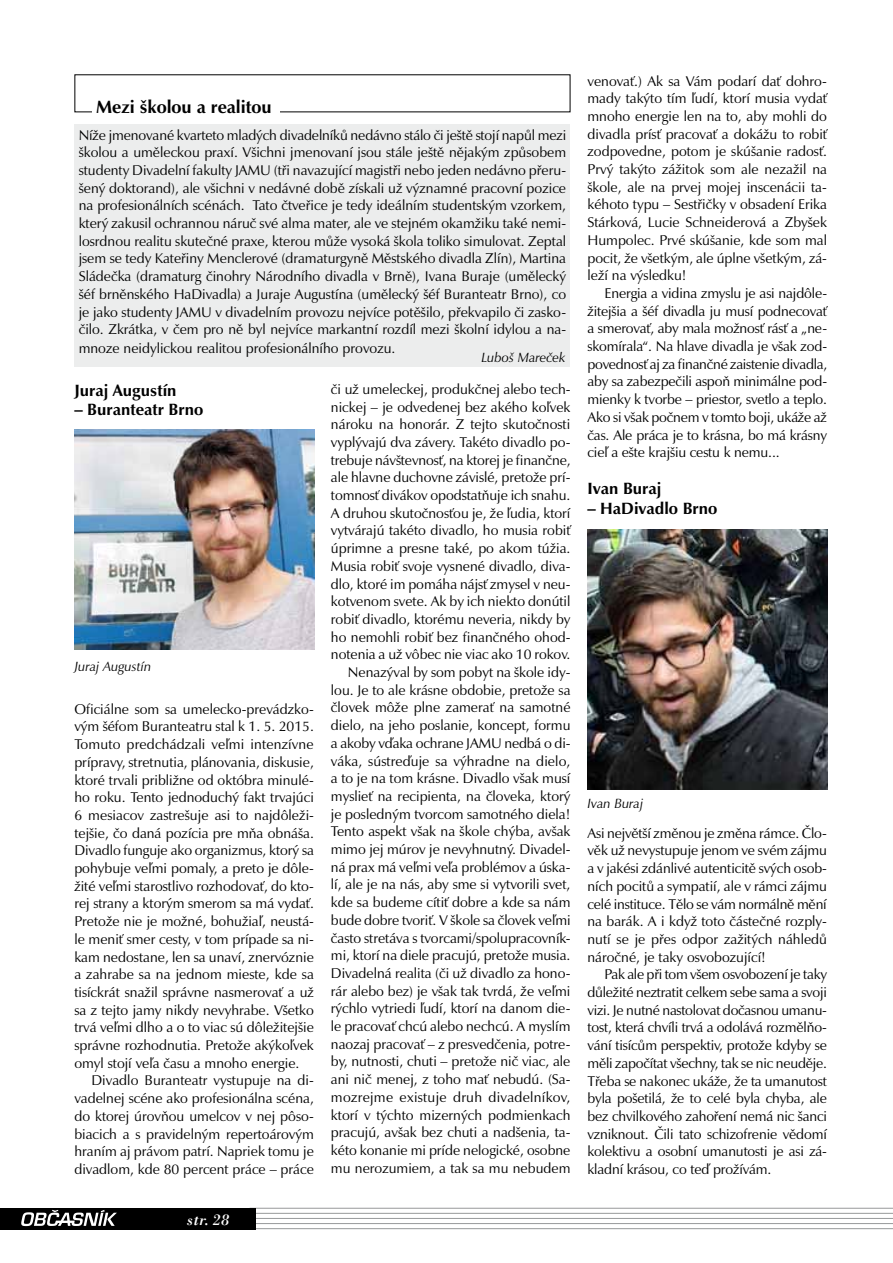
<style>
.page{position:relative;width:893px;height:1263px;background:#fff}
.page>*{position:absolute;margin:0;border:0;box-sizing:border-box;transform-origin:0 0}
.t1{font:700 18px "Zapf Humanist 601 AT";color:#000}
.t2{font:700 16.5px "Zapf Humanist 601 AT";color:#000}
.t3{font:italic 16.5px "Bodoni AT";color:#fff}
.t4{font:14.25px/17.7px "Zapf Humanist 601 AT";color:#000;text-align:justify}
.t5{font:italic 13.5px "Zapf Humanist 601 AT";color:#000}
</style>
<div class="page">
<hr style="left:250px;top:1208px;width:643px;height:1px;background:#9c9e9f">
<hr style="left:250px;top:1213px;width:643px;height:1px;background:#9c9e9f">
<hr style="left:250px;top:1218px;width:643px;height:1px;background:#9c9e9f">
<hr style="left:250px;top:1223px;width:643px;height:1px;background:#9c9e9f">
<hr style="left:250px;top:1228px;width:643px;height:1px;background:#9c9e9f">
<div style="left:0;top:1208px;width:255px;height:21px;background:#000"></div>
<svg style="left:21px;top:1210px;width:96px;height:16px"></svg>
<img style="left:74px;top:429px;width:240px;height:220px">
<div style="left:74px;top:124px;width:496px;height:243px;background:#eceded"></div>
<img style="left:587px;top:529px;width:240px;height:260px">
<p class="t1" style="left:96px;top:95px;width:177px">Mezi školou a realitou</p>
<p class="t4" style="left:79px;top:126px;width:489px">Níže jmenované kvarteto mladých divadelníků nedávno stálo či ještě stojí napůl mezi školou a uměleckou praxí. Všichni jmenovaní jsou stále ještě nějakým způsobem studenty Divadelní fakulty JAMU (tři navazující magistři nebo jeden nedávno přeru&shy;šený doktorand), ale všichni v nedávné době získali už významné pracovní pozice na profesionálních scénách. Tato čtveřice je tedy ideálním studentským vzorkem, který zakusil ochrannou náruč své alma mater, ale ve stejném okamžiku také nemi&shy;losrdnou realitu skutečné praxe, kterou může vysoká škola toliko simulovat. Zeptal jsem se tedy Kateřiny Menclerové (dramaturgyně Městského divadla Zlín), Martina Sládečka (dramaturg činohry Národního divadla v Brně), Ivana Buraje (umělecký šéf brněnského HaDivadla) a Juraje Augustína (umělecký šéf Buranteatr Brno), co je jako studenty JAMU v divadelním provozu nejvíce potěšilo, překvapilo či zasko&shy;čilo. Zkrátka, v čem pro ně byl nejvíce markantní rozdíl mezi školní idylou a na&shy;mnoze neidylickou realitou profesionálního provozu.</p>
<p class="t5" style="left:481px;top:349px;width:86px">Luboš Mareček</p>
<p class="t2" style="left:74px;top:379px;width:104px">Juraj Augustín</p>
<p class="t2" style="left:74px;top:399px;width:130px">– Buranteatr Brno</p>
<p class="t5" style="left:74px;top:658px;width:78px">Juraj Augustín</p>
<p class="t4" style="left:74px;top:700px;width:241px">Oficiálne som sa umelecko-prevádzko&shy;vým šéfom Buranteatru stal k 1. 5. 2015.<br>Tomuto predchádzali veľmi intenzívne prípravy, stretnutia, plánovania, diskusie, ktoré trvali približne od októbra minulé&shy;ho roku. Tento jednoduchý fakt trvajúci 6 mesiacov zastrešuje asi to najdôleži&shy;tejšie, čo daná pozícia pre mňa obnáša.<br>Divadlo funguje ako organizmus, ktorý sa pohybuje veľmi pomaly, a preto je dôle&shy;žité veľmi starostlivo rozhodovať, do kto&shy;rej strany a ktorým smerom sa má vydať.<br>Pretože nie je možné, bohužiaľ, neustá&shy;le meniť smer cesty, v tom prípade sa ni&shy;kam nedostane, len sa unaví, znervóznie a zahrabe sa na jednom mieste, kde sa tisíckrát snažil správne nasmerovať a už sa z tejto jamy nikdy nevyhrabe. Všetko trvá veľmi dlho a o to viac sú dôležitejšie správne rozhodnutia. Pretože akýkoľvek omyl stojí veľa času a mnoho energie.</p>
<p class="t4" style="left:74px;top:1072px;width:241px;text-indent:17px">Divadlo Buranteatr vystupuje na di&shy;vadelnej scéne ako profesionálna scéna, do ktorej úrovňou umelcov v nej pôso&shy;biacich a s pravidelným repertoárovým hraním aj právom patrí. Napriek tomu je divadlom, kde 80 percent práce – práce</p>
<p class="t3" style="left:187px;top:1209px;width:44px">str. 28</p>
<p class="t4" style="left:331px;top:380px;width:241px;text-align:right">či už umeleckej, produkčnej alebo tech&shy;nickej – je odvedenej bez akého koľvek nároku na honorár. Z tejto skutočnosti vyplývajú dva závery. Takéto divadlo po&shy;trebuje návštevnosť, na ktorej je finančne, ale hlavne duchovne závislé, pretože prí&shy;tomnosť divákov opodstatňuje ich snahu.<br>A druhou skutočnosťou je, že ľudia, ktorí vytvárajú takéto divadlo, ho musia robiť úprimne a presne také, po akom túžia.<br>Musia robiť svoje vysnené divadlo, diva&shy;dlo, ktoré im pomáha nájsť zmysel v neu&shy;kotvenom svete. Ak by ich niekto donútil robiť divadlo, ktorému neveria, nikdy by ho nemohli robiť bez finančného ohod&shy;notenia a už vôbec nie viac ako 10 rokov.<br>Nenazýval by som pobyt na škole idy&shy;lou. Je to ale krásne obdobie, pretože sa človek môže plne zamerať na samotné dielo, na jeho poslanie, koncept, formu a akoby vďaka ochrane JAMU nedbá o di&shy;váka, sústreďuje sa výhradne na dielo, a to je na tom krásne. Divadlo však musí myslieť na recipienta, na človeka, ktorý je posledným tvorcom samotného diela!<br>Tento aspekt však na škole chýba, avšak mimo jej múrov je nevyhnutný. Divadel&shy;ná prax má veľmi veľa problémov a úska&shy;lí, ale je na nás, aby sme si vytvorili svet, kde sa budeme cítiť dobre a kde sa nám bude dobre tvoriť. V škole sa človek veľmi často stretáva s tvorcami/spolupracovník&shy;mi, ktorí na diele pracujú, pretože musia.<br>Divadelná realita (či už divadlo za hono&shy;rár alebo bez) je však tak tvrdá, že veľmi rýchlo vytriedi ľudí, ktorí na danom die&shy;le pracovať chcú alebo nechcú. A myslím naozaj pracovať – z presvedčenia, potre&shy;by, nutnosti, chuti – pretože nič viac, ale ani nič menej, z toho mať nebudú. (Sa&shy;mozrejme existuje druh divadelníkov, ktorí v týchto mizerných podmienkach pracujú, avšak bez chuti a nadšenia, ta&shy;kéto konanie mi príde nelogické, osobne mu nerozumiem, a tak sa mu nebudem</p>
<p class="t4" style="left:587px;top:72px;width:241px">venovať.) Ak sa Vám podarí dať dohro&shy;mady takýto tím ľudí, ktorí musia vydať mnoho energie len na to, aby mohli do divadla prísť pracovať a dokážu to robiť zodpovedne, potom je skúšanie radosť.<br>Prvý takýto zážitok som ale nezažil na škole, ale na prvej mojej inscenácii ta&shy;kéhoto typu – Sestřičky v obsadení Erika Stárková, Lucie Schneiderová a Zbyšek Humpolec. Prvé skúšanie, kde som mal pocit, že všetkým, ale úplne všetkým, zá&shy;leží na výsledku!</p>
<p class="t4" style="left:587px;top:284px;width:241px;text-indent:17px">Energia a vidina zmyslu je asi najdôle&shy;žitejšia a šéf divadla ju musí podnecovať a smerovať, aby mala možnosť rásť a „ne&shy;skomírala“. Na hlave divadla je však zod&shy;povednosť aj za finančné zaistenie divadla, aby sa zabezpečili aspoň minimálne pod&shy;mienky k tvorbe – priestor, svetlo a teplo.<br>Ako si však počnem v tomto boji, ukáže až čas. Ale práca je to krásna, bo má krásny cieľ a ešte krajšiu cestu k nemu...</p>
<p class="t2" style="left:587px;top:478px;width:75px">Ivan Buraj</p>
<p class="t2" style="left:587px;top:498px;width:131px">– HaDivadlo Brno</p>
<p class="t5" style="left:587px;top:795px;width:57px">Ivan Buraj</p>
<p class="t4" style="left:587px;top:824px;width:241px">Asi největší změnou je změna rámce. Člo&shy;věk už nevystupuje jenom ve svém zájmu a v jakési zdánlivé autenticitě svých osob&shy;ních pocitů a sympatií, ale v rámci zájmu celé instituce. Tělo se vám normálně mění na barák. A i když toto částečné rozply&shy;nutí se je přes odpor zažitých náhledů náročné, je taky osvobozující!</p>
<p class="t4" style="left:587px;top:965px;width:241px;text-indent:17px">Pak ale při tom všem osvobození je taky důležité neztratit celkem sebe sama a svoji vizi. Je nutné nastolovat dočasnou umanu&shy;tost, která chvíli trvá a odolává rozmělňo&shy;vání tisícům perspektiv, protože kdyby se měli započítat všechny, tak se nic neuděje.<br>Třeba se nakonec ukáže, že ta umanutost byla pošetilá, že to celé byla chyba, ale bez chvilkového zahoření nemá nic šanci vzniknout. Čili tato schizofrenie vědomí kolektivu a osobní umanutosti je asi zá&shy;kladní krásou, co teď prožívám.</p>
</div>
